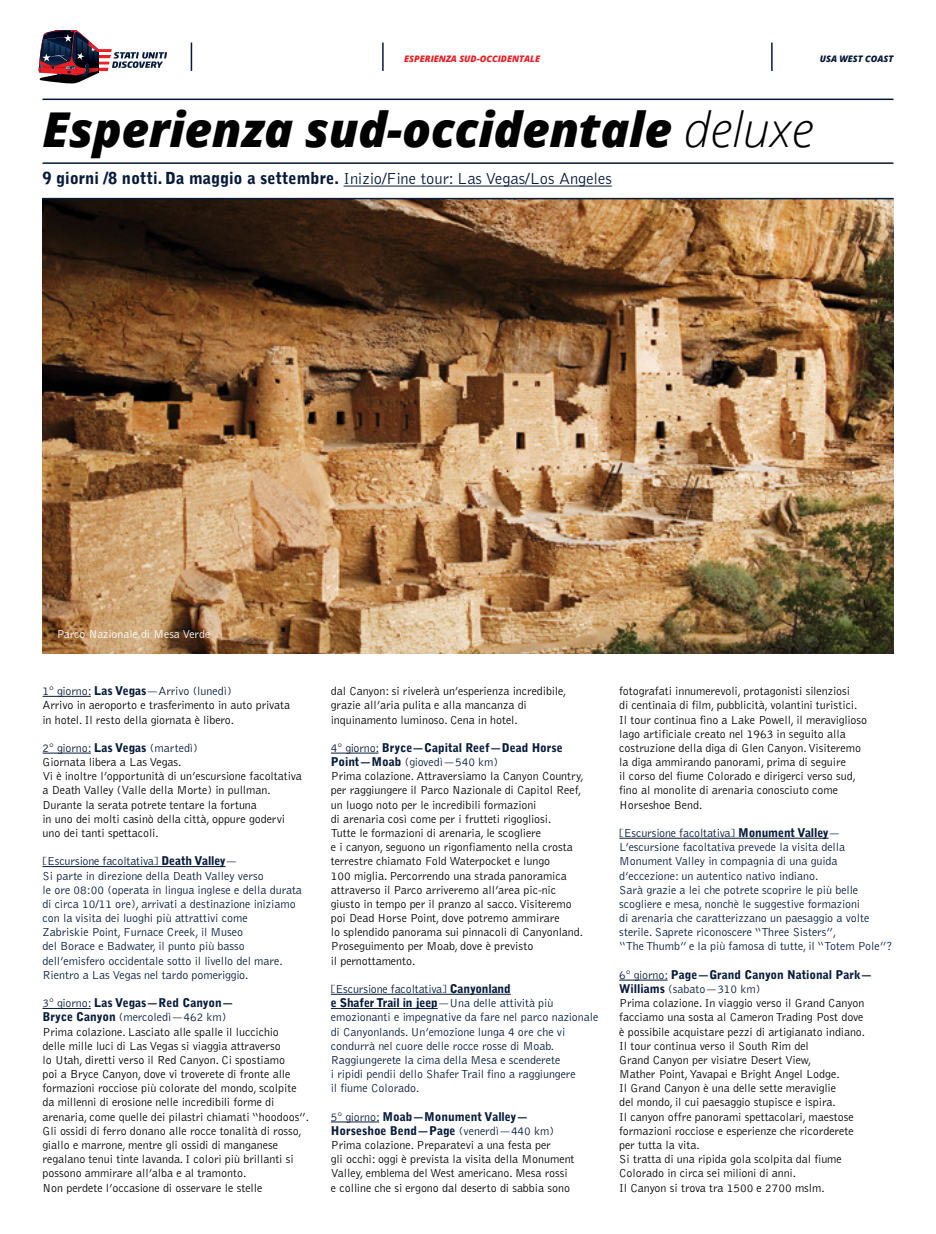
<style>
.page{position:relative;width:936px;height:1234px;background:#fff}
.page>*{position:absolute;margin:0;border:0;box-sizing:border-box;transform-origin:0 0}
.t1{font:italic 800 48px "Open Sans";letter-spacing:-.01em;color:#000}
.t2{font:300 16.5px "Bell Gothic";color:#061a39}
.t3{font:300 12px/14.1px "Bell Gothic";letter-spacing:-.005em;color:#000}
.t4{font:300 12px/14.1px "Bell Gothic";letter-spacing:-.005em;color:#061a39}
.t5{font:300 11.85px "Bell Gothic";color:#fff}
.t6{font:italic 800 9px "Open Sans";color:#ed1d24}
.t7{font:italic 800 9px "Open Sans";color:#061a39}
.s1{font-weight:300}
.s2{font-weight:900}
.s3{color:#061a39}
.s4{font-weight:900;color:#061a39}
</style>
<div class="page">
<svg style="left:39px;top:31px;width:128px;height:52px"></svg>
<svg style="left:191px;top:43px;width:1px;height:28px"></svg>
<svg style="left:382px;top:43px;width:1px;height:28px"></svg>
<svg style="left:771px;top:43px;width:1px;height:28px"></svg>
<hr style="left:619px;top:837px;width:209px;height:1px;background:#061a39">
<hr style="left:619px;top:979px;width:48px;height:1px;background:#061a39">
<hr style="left:43px;top:696px;width:48px;height:1px;background:#061a39">
<hr style="left:43px;top:752px;width:48px;height:1px;background:#061a39">
<hr style="left:43px;top:866px;width:182px;height:1px;background:#061a39">
<hr style="left:43px;top:1007px;width:48px;height:1px;background:#061a39">
<hr style="left:331px;top:752px;width:47px;height:1px;background:#061a39">
<hr style="left:331px;top:993px;width:179px;height:1px;background:#061a39">
<hr style="left:331px;top:1007px;width:107px;height:1px;background:#061a39">
<hr style="left:331px;top:1121px;width:48px;height:1px;background:#061a39">
<img style="left:43px;top:199px;width:850px;height:454px">
<hr style="left:343px;top:186px;width:268px;height:1px;background:#061a39">
<hr style="left:43px;top:98px;width:850px;height:2px;background:#061a39">
<hr style="left:43px;top:198px;width:850px;height:1px;background:#061a39">
<hr style="left:43px;top:162px;width:850px;height:2px;background:#061a39">
<p class="t6" style="left:404px;top:52px;width:137px">ESPERIENZA SUD-OCCIDENTALE</p>
<p class="t7" style="left:819px;top:52px;width:75px">USA WEST COAST</p>
<h1 class="t1" style="left:43px;top:93px;width:772px">Esperienza sud-occidentale <span class="s1">deluxe</span></h1>
<h2 class="t2" style="left:43px;top:170px;width:570px"><span class="s2">9 giorni /8 notti. Da maggio a settembre.</span> Inizio/Fine tour: Las Vegas/Los Angeles</h2>
<p class="t5" style="left:57px;top:628px;width:155px">Parco Nazionale di Mesa Verde</p>
<p class="t3" style="left:43px;top:684px;width:249px"><span class="s3">1° giorno:</span> <span class="s4">Las Vegas</span><span class="s3">—Arrivo (lunedì)<br></span>Arrivo in aeroporto e trasferimento in auto privata in hotel. Il resto della giornata è libero.</p>
<p class="t3" style="left:43px;top:741px;width:261px"><span class="s3">2° giorno:</span> <span class="s4">Las Vegas</span> <span class="s3">(martedì)<br></span>Giornata libera a Las Vegas.<br>Vi è inoltre l’opportunità di un’escursione facoltativa a Death Valley (Valle della Morte) in pullman.<br>Durante la serata potrete tentare la fortuna<br>in uno dei molti casinò della città, oppure godervi uno dei tanti spettacoli.</p>
<p class="t4" style="left:43px;top:854px;width:261px">[Escursione facoltativa] <span class="s2">Death Valley</span>—<br>Si parte in direzione della Death Valley verso<br>le ore 08:00 (operata in lingua inglese e della durata di circa 10/11 ore), arrivati a destinazione iniziamo con la visita dei luoghi più attrattivi come<br>Zabriskie Point, Furnace Creek, il Museo<br>del Borace e Badwater, il punto più basso dell’emisfero occidentale sotto il livello del mare.<br>Rientro a Las Vegas nel tardo pomeriggio.</p>
<p class="t3" style="left:43px;top:996px;width:268px"><span class="s3">3° giorno:</span> <span class="s4">Las Vegas—Red Canyon—<br>Bryce Canyon</span> <span class="s3">(mercoledì—462 km)<br></span>Prima colazione. Lasciato alle spalle il luccichio<br>delle mille luci di Las Vegas si viaggia attraverso<br>lo Utah, diretti verso il Red Canyon. Ci spostiamo<br>poi a Bryce Canyon, dove vi troverete di fronte alle formazioni rocciose più colorate del mondo, scolpite da millenni di erosione nelle incredibili forme di arenaria, come quelle dei pilastri chiamati “hoodoos”.<br>Gli ossidi di ferro donano alle rocce tonalità di rosso, giallo e marrone, mentre gli ossidi di manganese regalano tenui tinte lavanda. I colori più brillanti si possono ammirare all’alba e al tramonto.<br>Non perdete l’occasione di osservare le stelle</p>
<p class="t3" style="left:331px;top:684px;width:237px">dal Canyon: si rivelerà un’esperienza incredibile, grazie all’aria pulita e alla mancanza di inquinamento luminoso. Cena in hotel.</p>
<p class="t3" style="left:331px;top:741px;width:254px"><span class="s3">4° giorno:</span> <span class="s4">Bryce—Capital Reef—Dead Horse Point—Moab</span> <span class="s3">(giovedì—540 km)<br></span>Prima colazione. Attraversiamo la Canyon Country, per raggiungere il Parco Nazionale di Capitol Reef, un luogo noto per le incredibili formazioni<br>di arenaria così come per i frutteti rigogliosi.<br>Tutte le formazioni di arenaria, le scogliere<br>e i canyon, seguono un rigonfiamento nella crosta terrestre chiamato Fold Waterpocket e lungo<br>100 miglia. Percorrendo una strada panoramica attraverso il Parco arriveremo all’area pic-nic giusto in tempo per il pranzo al sacco. Visiteremo poi Dead Horse Point, dove potremo ammirare<br>lo splendido panorama sui pinnacoli di Canyonland.<br>Proseguimento per Moab, dove è previsto<br>il pernottamento.</p>
<p class="t4" style="left:331px;top:982px;width:269px">[Escursione facoltativa] <span class="s2">Canyonland<br>e Shafer Trail in jeep</span>—Una delle attività più emozionanti e impegnative da fare nel parco nazionale di Canyonlands. Un’emozione lunga 4 ore che vi condurrà nel cuore delle rocce rosse di Moab.<br>Raggiungerete la cima della Mesa e scenderete<br>i ripidi pendii dello Shafer Trail fino a raggiungere<br>il fiume Colorado.</p>
<p class="t3" style="left:331px;top:1109px;width:245px"><span class="s3">5° giorno:</span> <span class="s4">Moab—Monument Valley— Horseshoe Bend—Page</span> <span class="s3">(venerdì—440 km)<br></span>Prima colazione. Preparatevi a una festa per<br>gli occhi: oggi è prevista la visita della Monument Valley, emblema del West americano. Mesa rossi e colline che si ergono dal deserto di sabbia sono</p>
<p class="t3" style="left:619px;top:684px;width:249px">fotografati innumerevoli, protagonisti silenziosi<br>di centinaia di film, pubblicità, volantini turistici.<br>Il tour continua fino a Lake Powell, il meraviglioso lago artificiale creato nel 1963 in seguito alla costruzione della diga di Glen Canyon. Visiteremo la diga ammirando panorami, prima di seguire<br>il corso del fiume Colorado e dirigerci verso sud, fino al monolite di arenaria conosciuto come Horseshoe Bend.</p>
<p class="t4" style="left:619px;top:826px;width:275px">[Escursione facoltativa] <span class="s2">Monument Valley</span>— L’escursione facoltativa prevede la visita della Monument Valley in compagnia di una guida d’eccezione: un autentico nativo indiano.<br>Sarà grazie a lei che potrete scoprire le più belle scogliere e mesa, nonchè le suggestive formazioni<br>di arenaria che caratterizzano un paesaggio a volte sterile. Saprete riconoscere “Three Sisters”,<br>“The Thumb” e la più famosa di tutte, il “Totem Pole”?</p>
<p class="t3" style="left:619px;top:967px;width:255px"><span class="s3">6° giorno:</span> <span class="s4">Page—Grand Canyon National Park— Williams</span> <span class="s3">(sabato—310 km)<br></span>Prima colazione. In viaggio verso il Grand Canyon facciamo una sosta al Cameron Trading Post dove<br>è possibile acquistare pezzi di artigianato indiano.<br>Il tour continua verso il South Rim del<br>Grand Canyon per visiatre Desert View,<br>Mather Point, Yavapai e Bright Angel Lodge.<br>Il Grand Canyon è una delle sette meraviglie<br>del mondo, il cui paesaggio stupisce e ispira.<br>Il canyon offre panorami spettacolari, maestose formazioni rocciose e esperienze che ricorderete<br>per tutta la vita.<br>Si tratta di una ripida gola scolpita dal fiume Colorado in circa sei milioni di anni.<br>Il Canyon si trova tra 1500 e 2700 mslm.</p>
</div>
